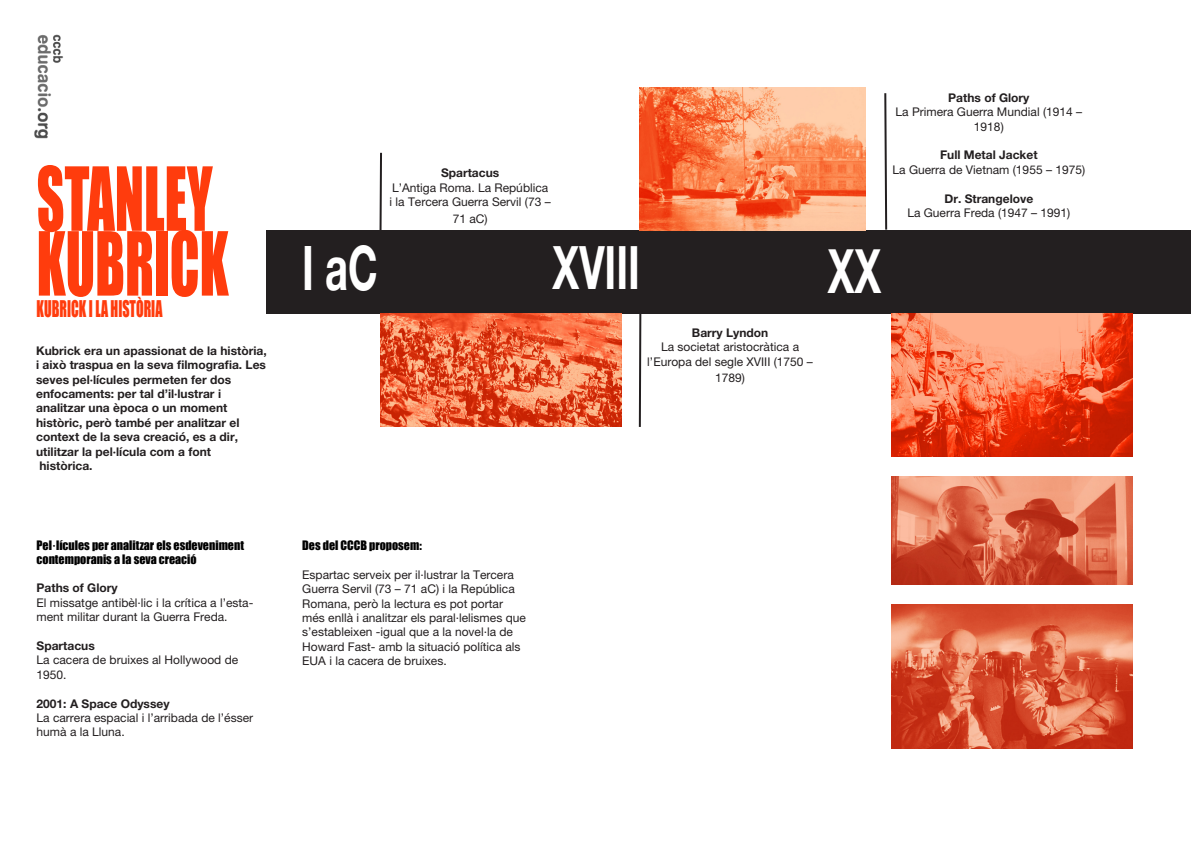
<style>
.page{position:relative;width:1191px;height:842px;background:#fff}
.page>*{position:absolute;margin:0;border:0;box-sizing:border-box;transform-origin:0 0}
.t1{font:81.5px "Impact";color:#ff3c0d;scale:.66 1}
.t2{font:700 61.6px "Helvetica Neue LT Std";color:#fff;scale:.65 1}
.t3{font:700 61.2px "Helvetica Neue LT Std";color:#fff;scale:.65 1}
.t4{font:700 60px "Helvetica Neue LT Std";color:#fff;scale:.67 1}
.t5{font:21.1px "Impact";color:#ff3c0d;scale:.66 1}
.t6{font:12px/14.4px "Helvetica Neue LT Pro";color:#231f20}
.t7{font:700 12px/14.4px "Helvetica Neue LT Pro";color:#231f20;text-align:justify}
.t8{font:12px/14px "Impact";color:#000}
</style>
<div class="page">
<div style="left:267px;top:230px;width:924px;height:84px;background:#231f20"></div>
<svg style="left:379px;top:152px;width:3px;height:78px"></svg>
<svg style="left:638px;top:314px;width:4px;height:113px"></svg>
<svg style="left:884px;top:93px;width:4px;height:137px"></svg>
<img style="left:34px;top:34px;width:29px;height:105px">
<img style="left:891px;top:314px;width:241px;height:143px">
<img style="left:639px;top:88px;width:226px;height:142px">
<img style="left:891px;top:604px;width:241px;height:144px">
<img style="left:891px;top:477px;width:241px;height:107px">
<img style="left:381px;top:314px;width:241px;height:113px">
<p class="t1" style="left:37px;top:136px;width:268px">STANLEY</p>
<p class="t1" style="left:37px;top:200px;width:292px">KUBRICK</p>
<p class="t5" style="left:37px;top:292px;width:192px">KUBRICK I LA HISTÒRIA</p>
<p class="t7" style="left:36px;top:343px;width:232px">Kubrick era un apassionat de la història, i això traspua en la seva filmografia. Les seves pel·lícules permeten fer dos</p>
<p class="t7" style="left:36px;top:386px;width:186px">enfocaments: per tal d’il·lustrar i</p>
<p class="t7" style="left:36px;top:401px;width:193px">analitzar una època o un moment</p>
<p class="t7" style="left:36px;top:415px;width:205px">històric, però també per analitzar el context de la seva creació, es a dir,</p>
<p class="t7" style="left:36px;top:444px;width:176px">utilitzar la pel·lícula com a font</p>
<p class="t7" style="left:40px;top:458px;width:55px">històrica.</p>
<p class="t8" style="left:37px;top:538px;width:209px">Pel·lícules per analitzar els esdeveniment contemporanis a la seva creació</p>
<p class="t7" style="left:37px;top:580px;width:83px">Paths of Glory</p>
<p class="t6" style="left:37px;top:595px;width:218px">El missatge antibèl·lic i la crítica a l’esta&shy;ment militar durant la Guerra Freda.</p>
<p class="t7" style="left:37px;top:638px;width:60px">Spartacus</p>
<p class="t6" style="left:37px;top:653px;width:203px">La cacera de bruixes al Hollywood de<br>1950.</p>
<p class="t7" style="left:37px;top:696px;width:134px">2001: A Space Odyssey</p>
<p class="t6" style="left:37px;top:710px;width:218px">La carrera espacial i l’arribada de l’ésser humà a la Lluna.</p>
<p class="t2" style="left:302px;top:230px;width:118px">I aC</p>
<p class="t7" style="left:441px;top:165px;width:60px">Spartacus</p>
<p class="t6" style="left:389px;top:180px;width:163px">L’Antiga Roma. La República i la Tercera Guerra Servil (73 –</p>
<p class="t6" style="left:453px;top:211px;width:36px">71 aC)</p>
<p class="t4" style="left:552px;top:231px;width:132px">XVIII</p>
<p class="t3" style="left:828px;top:233px;width:84px">XX</p>
<p class="t7" style="left:692px;top:325px;width:78px">Barry Lyndon</p>
<p class="t6" style="left:661px;top:340px;width:139px">La societat aristocràtica a</p>
<p class="t6" style="left:647px;top:353px;width:167px;line-height:16.8px;text-align:center">l’Europa del segle XVIII (1750 –<br>1789)</p>
<p class="t7" style="left:948px;top:90px;width:83px">Paths of Glory</p>
<p class="t6" style="left:895px;top:105px;width:188px;text-align:center">La Primera Guerra Mundial (1914 –<br>1918)</p>
<p class="t7" style="left:940px;top:148px;width:99px">Full Metal Jacket</p>
<p class="t6" style="left:892px;top:162px;width:194px">La Guerra de Vietnam (1955 – 1975)</p>
<p class="t7" style="left:944px;top:191px;width:90px">Dr. Strangelove</p>
<p class="t6" style="left:907px;top:205px;width:164px">La Guerra Freda (1947 – 1991)</p>
<p class="t8" style="left:302px;top:538px;width:121px">Des del CCCB proposem:</p>
<p class="t6" style="left:302px;top:567px;width:225px">Espartac serveix per il·lustrar la Tercera Guerra Servil (73 – 71 aC) i la República Romana, però la lectura es pot portar més enllà i analitzar els paral·lelismes que s’estableixen -igual que a la novel·la de Howard Fast- amb la situació política als EUA i la cacera de bruixes.</p>
</div>
